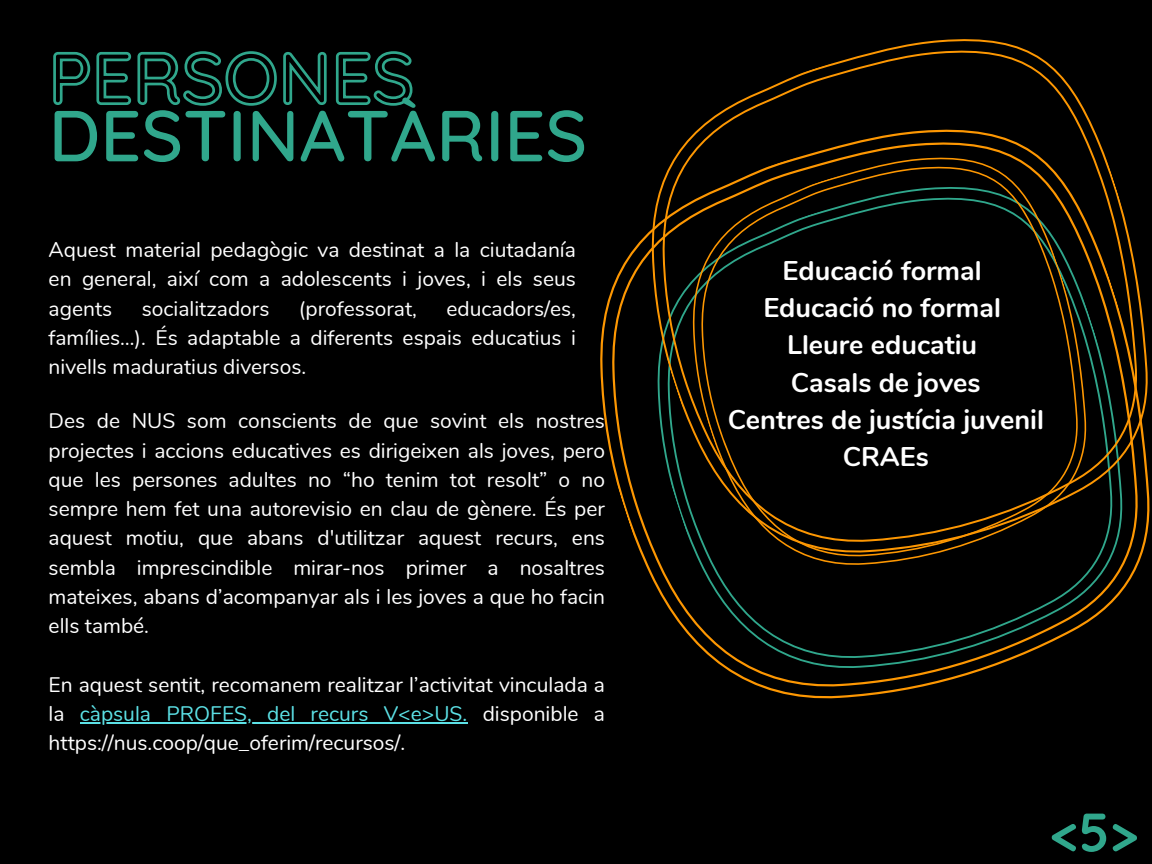
<style>
.page{position:relative;width:1152px;height:864px;background:#000}
.page>*{position:absolute;margin:0;border:0;box-sizing:border-box;transform-origin:0 0}
.t1{font:500 72px "Quicksand";color:#30a78c}
.t2{font:700 54px "Quicksand";color:#30a78c}
.t3{font:700 27px "Nunito";color:#fff}
.t4{font:21px/29.2px "Nunito";color:#fff;text-align:justify}
.s1{color:#5ce1e6}
</style>
<div class="page">
<svg style="left:790px;top:39px;width:274px;height:39px"></svg>
<svg style="left:600px;top:78px;width:550px;height:621px"></svg>
<svg style="left:648px;top:120px;width:484px;height:492px"></svg>
<hr style="left:80px;top:722px;width:387px;height:1px;background:#5ce1e6">
<svg style="left:53px;top:51px;width:360px;height:55px"></svg>
<p class="t1" style="left:49px;top:89px;width:540px">DESTINATÀRIES</p>
<p class="t4" style="left:49px;top:236px;width:529px">Aquest material pedagògic va destinat a la ciutadanía en general, així com a adolescents i joves, i els seus agents</p>
<p class="t4" style="left:49px;top:294px;width:529px;text-indent:398px">educadors/es, famílies…). És adaptable a diferents espais educatius i nivells maduratius diversos.</p>
<p class="t4" style="left:49px;top:407px;width:558px">Des de NUS som conscients de que sovint els nostres projectes i accions educatives es dirigeixen als joves, pero que les persones adultes no “ho tenim tot resolt” o no sempre hem fet una autorevisio en clau de gènere. És per aquest motiu, que abans d'utilitzar aquest recurs, ens sembla imprescindible mirar-nos primer a nosaltres mateixes, abans d’acompanyar als i les joves a que ho facin ells també.</p>
<p class="t4" style="left:142px;top:294px;width:129px">socialitzadors</p>
<p class="t4" style="left:299px;top:294px;width:120px">(professorat,</p>
<p class="t4" style="left:49px;top:670px;width:558px">En aquest sentit, recomanem realitzar l’activitat vinculada a la <span class="s1">càpsula PROFES, del recurs V&lt;e&gt;US.</span> disponible a https://nus.coop/que_oferim/recursos/.</p>
<p class="t3" style="left:783px;top:253px;width:200px">Educació formal</p>
<p class="t3" style="left:763px;top:290px;width:239px">Educació no formal</p>
<p class="t3" style="left:787px;top:327px;width:192px">Lleure educatiu</p>
<p class="t3" style="left:791px;top:364px;width:191px">Casals de joves</p>
<p class="t3" style="left:728px;top:401px;width:318px">Centres de justícia juvenil</p>
<p class="t3" style="left:843px;top:439px;width:88px">CRAEs</p>
<p class="t2" style="left:1050px;top:797px;width:89px">&lt;5&gt;</p>
</div>
